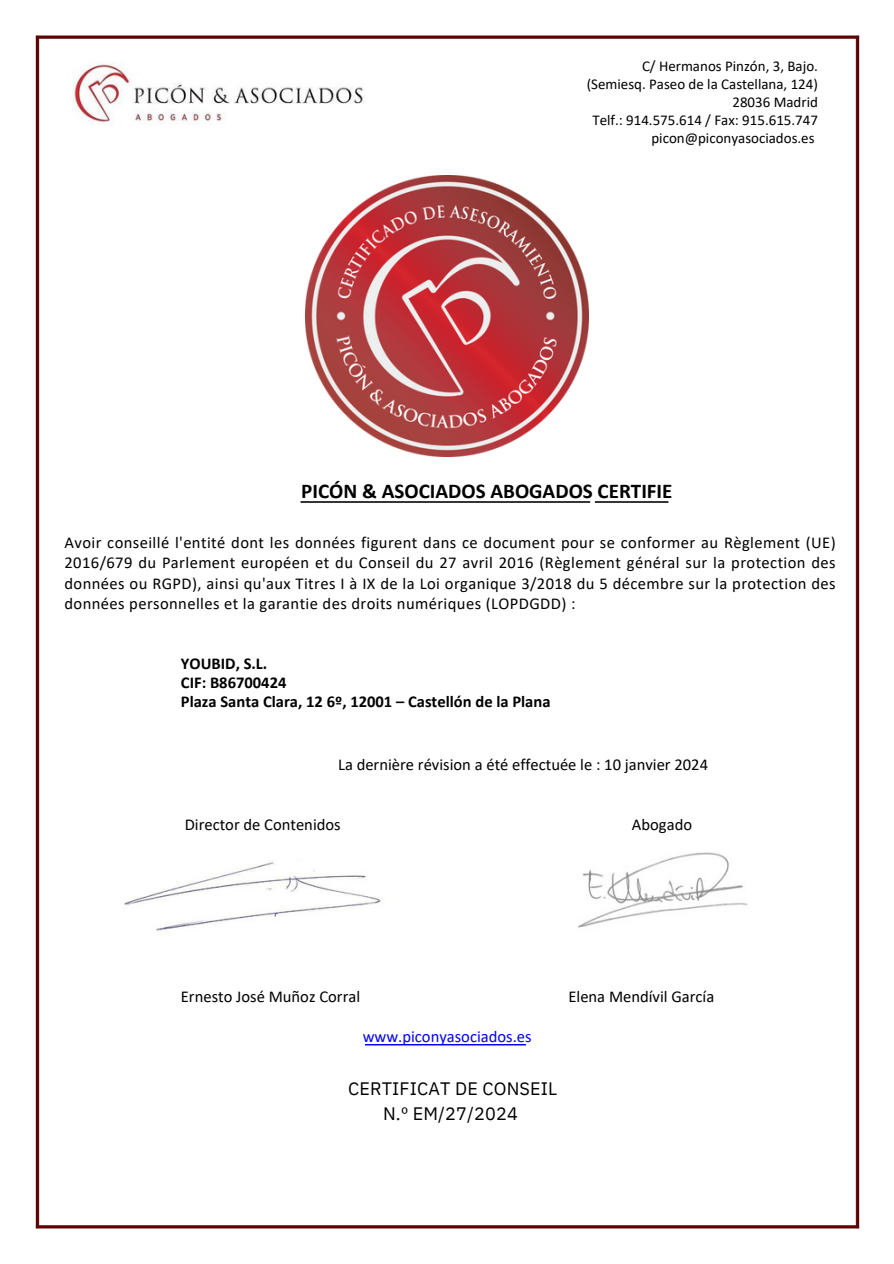
<style>
.page{position:relative;width:894px;height:1264px;background:#fff}
.page>*{position:absolute;margin:0;border:0;box-sizing:border-box;transform-origin:0 0}
.t1{font:700 21px "Calibri";color:#000}
.t2{font:18px/24.8px "IBM Plex Sans";letter-spacing:.01em;color:#000;text-align:center}
.t3{font:16.5px/20.2px "Calibri";color:#000;text-align:justify}
.t4{font:700 16.5px/19.2px "Calibri";color:#000}
.t5{font:16.5px "Calibri";color:#00f}
.t6{font:15px/18px "Calibri";color:#000;text-align:right}
</style>
<div class="page">
<img style="left:35px;top:35px;width:825px;height:1194px">
<div style="left:512px;top:841px;width:268px;height:116px;background:#fff"></div>
<img style="left:578px;top:852px;width:170px;height:76px">
<h4 class="t6" style="left:586px;top:58px;width:233px">C/ Hermanos Pinzón, 3, Bajo. (Semiesq. Paseo de la Castellana, 124)<br>28036 Madrid<br>Telf.: 914.575.614 / Fax: 915.615.747 picon@piconyasociados.es</h4>
<h3 class="t1" style="left:301px;top:482px;width:372px">PICÓN &amp; ASOCIADOS ABOGADOS CERTIFIE</h3>
<h4 class="t3" style="left:64px;top:534px;width:772px">Avoir conseillé l'entité dont les données figurent dans ce document pour se conformer au Règlement (UE)<br>2016/679 du Parlement européen et du Conseil du 27 avril 2016 (Règlement général sur la protection des données ou RGPD), ainsi qu'aux Titres I à IX de la Loi organique 3/2018 du 5 décembre sur la protection des données personnelles et la garantie des droits numériques (LOPDGDD) :</h4>
<h4 class="t4" style="left:181px;top:655px;width:371px">YOUBID, S.L.<br>CIF: B86700424<br>Plaza Santa Clara, 12 6º, 12001 – Castellón de la Plana</h4>
<h4 class="t3" style="left:338px;top:755px;width:371px">La dernière révision a été effectuée le : 10 janvier 2024</h4>
<h4 class="t3" style="left:185px;top:815px;width:157px">Director de Contenidos</h4>
<p class="t3" style="left:631px;top:815px;width:62px">Abogado</p>
<h4 class="t3" style="left:181px;top:987px;width:181px">Ernesto José Muñoz Corral</h4>
<p class="t5" style="left:362px;top:1030px;width:170px">www.piconyasociados.es</p>
<p class="t3" style="left:568px;top:987px;width:147px">Elena Mendívil García</p>
<h4 class="t2" style="left:348px;top:1075px;width:211px">CERTIFICAT DE CONSEIL<br>N.º EM/27/2024</h4>
</div>
